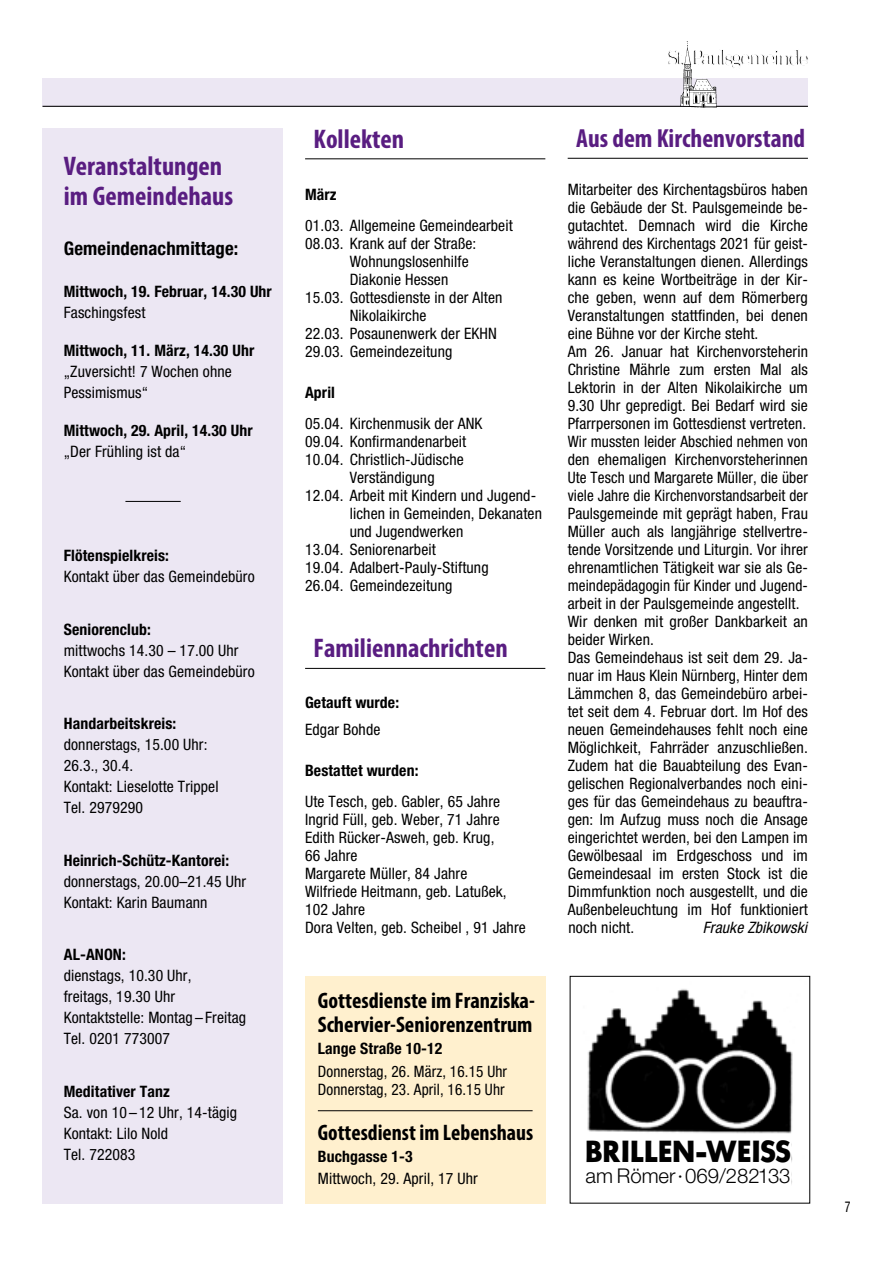
<style>
.page{position:relative;width:893px;height:1263px;background:#fff}
.page>*{position:absolute;margin:0;border:0;box-sizing:border-box;transform-origin:0 0}
.t1{font:30.15px "Fut Bol";letter-spacing:.025em;color:#000;scale:.92 1}
.Grundtext{font:700 condensed 27px/30px "Myriad Pro";color:#591d81}
.Grundtext-2{font:700 condensed 26.25px "Myriad Pro";color:#591d81}
.Grundtext-3{font:700 condensed 22.5px/24px "Myriad Pro";color:#000}
.t2{font:300 20.4px "Helvetica Neue";color:#000}
.Grundtext-4{font:700 condensed 18.75px "Helvetica Neue LT Std";letter-spacing:.01em;color:#000}
.Grundtext_Grundlinie{font:condensed 15.75px/18px "Helvetica Neue LT Std";letter-spacing:.01em;color:#000;text-align:justify}
.Grundtext-5{font:condensed 15.75px/21px "Helvetica Neue LT Std";letter-spacing:.01em;color:#000}
.Grundtext-6{font:700 condensed 15.75px "Helvetica Neue LT Std";letter-spacing:.01em;color:#000}
.Grundtext_Grundlinie-2{font:italic condensed 15.75px "Helvetica Neue LT Std";letter-spacing:.01em;color:#000}
.t3{font:condensed 15px "Helvetica Neue LT Std";color:#000;scale:.8 1}
.s1{font-weight:700}
</style>
<div class="page">
<div style="left:43px;top:78px;width:765px;height:29px;background:#ece7f3"></div>
<hr style="left:43px;top:106px;width:765px;height:1px;background:#000">
<hr style="left:305px;top:158px;width:240px;height:1px;background:#000">
<hr style="left:305px;top:668px;width:240px;height:1px;background:#000">
<hr style="left:568px;top:158px;width:240px;height:1px;background:#000">
<svg style="left:667px;top:48px;width:141px;height:59px"></svg>
<div style="left:43px;top:128px;width:240px;height:1075px;background:#ece7f3"></div>
<img style="left:587px;top:989px;width:206px;height:195px">
<div style="left:585px;top:1138px;width:206px;height:53px;background:#fff"></div>
<hr style="left:125px;top:501px;width:56px;height:1px;background:#000">
<div style="left:305px;top:1110px;width:240px;height:93px;background:#fff0ce"></div>
<div style="left:305px;top:976px;width:240px;height:140px;background:#fff0ce"></div>
<hr style="left:318px;top:1110px;width:215px;height:1px;background:#000">
<p class="Grundtext" style="left:64px;top:151px;width:171px">Veranstaltungen im Gemeindehaus</p>
<p class="Grundtext-4" style="left:64px;top:237px;width:176px">Gemeindenachmittage:</p>
<p class="Grundtext-6" style="left:64px;top:282px;width:210px">Mittwoch, 19. Februar, 14.30 Uhr</p>
<p class="Grundtext-5" style="left:64px;top:302px;width:83px">Faschingsfest</p>
<p class="Grundtext-5" style="left:64px;top:340px;width:192px"><span class="s1">Mittwoch, 11. März, 14.30 Uhr </span>„Zuversicht! 7 Wochen ohne<br>Pessimismus“</p>
<p class="Grundtext-6" style="left:64px;top:421px;width:190px">Mittwoch, 29. April, 14.30 Uhr</p>
<p class="Grundtext-5" style="left:64px;top:441px;width:124px">„Der Frühling ist da“</p>
<p class="Grundtext-6" style="left:64px;top:546px;width:107px">Flötenspielkreis:</p>
<p class="Grundtext-5" style="left:64px;top:566px;width:192px">Kontakt über das Gemeindebüro</p>
<p class="Grundtext-6" style="left:64px;top:620px;width:89px">Seniorenclub:</p>
<p class="Grundtext-5" style="left:64px;top:640px;width:176px">mittwochs 14.30 – 17.00 Uhr</p>
<p class="Grundtext-5" style="left:64px;top:661px;width:192px">Kontakt über das Gemeindebüro</p>
<p class="Grundtext-6" style="left:64px;top:714px;width:114px">Handarbeitskreis:</p>
<p class="Grundtext-5" style="left:64px;top:734px;width:145px">donnerstags, 15.00 Uhr:</p>
<p class="Grundtext-5" style="left:64px;top:755px;width:71px">26.3., 30.4.</p>
<p class="Grundtext-5" style="left:64px;top:776px;width:156px">Kontakt: Lieselotte Trippel</p>
<p class="Grundtext-5" style="left:64px;top:797px;width:81px">Tel. 2979290</p>
<p class="Grundtext-6" style="left:64px;top:851px;width:167px">Heinrich-Schütz-Kantorei:</p>
<p class="Grundtext-5" style="left:64px;top:871px;width:184px">donnerstags, 20.00–21.45 Uhr</p>
<p class="Grundtext-5" style="left:64px;top:892px;width:145px">Kontakt: Karin Baumann</p>
<p class="Grundtext" style="left:314px;top:123px;width:92px">Kollekten</p>
<p class="Grundtext-6" style="left:305px;top:184px;width:33px">März</p>
<p class="Grundtext_Grundlinie" style="left:305px;top:217px;width:209px">01.03. Allgemeine Gemeindearbeit</p>
<p class="Grundtext_Grundlinie" style="left:305px;top:235px;width:173px">08.03. Krank auf der Straße:</p>
<p class="Grundtext_Grundlinie" style="left:350px;top:253px;width:121px">Wohnungslosenhilfe</p>
<p class="Grundtext_Grundlinie" style="left:350px;top:271px;width:100px">Diakonie Hessen</p>
<p class="Grundtext_Grundlinie" style="left:305px;top:289px;width:199px">15.03. Gottesdienste in der Alten</p>
<p class="Grundtext_Grundlinie" style="left:350px;top:307px;width:78px">Nikolaikirche</p>
<p class="Grundtext_Grundlinie" style="left:305px;top:325px;width:193px">22.03. Posaunenwerk der EKHN</p>
<p class="Grundtext_Grundlinie" style="left:305px;top:343px;width:149px">29.03. Gemeindezeitung</p>
<p class="Grundtext-6" style="left:305px;top:382px;width:31px">April</p>
<p class="Grundtext_Grundlinie" style="left:305px;top:415px;width:179px">05.04. Kirchenmusik der ANK</p>
<p class="Grundtext_Grundlinie" style="left:305px;top:433px;width:163px">09.04. Konfirmandenarbeit</p>
<p class="Grundtext_Grundlinie" style="left:305px;top:451px;width:160px">10.04. Christlich-Jüdische</p>
<p class="Grundtext_Grundlinie" style="left:350px;top:469px;width:86px">Verständigung</p>
<p class="Grundtext_Grundlinie" style="left:305px;top:487px;width:233px">12.04. Arbeit mit Kindern und Jugend-</p>
<p class="Grundtext_Grundlinie" style="left:350px;top:505px;width:194px">lichen in Gemeinden, Dekanaten</p>
<p class="Grundtext_Grundlinie" style="left:350px;top:523px;width:115px">und Jugendwerken</p>
<p class="Grundtext_Grundlinie" style="left:305px;top:541px;width:132px">13.04. Seniorenarbeit</p>
<p class="Grundtext_Grundlinie" style="left:305px;top:559px;width:185px">19.04. Adalbert-Pauly-Stiftung</p>
<p class="Grundtext_Grundlinie" style="left:305px;top:577px;width:149px">26.04. Gemeindezeitung</p>
<p class="Grundtext" style="left:314px;top:633px;width:196px">Familiennachrichten</p>
<p class="Grundtext-6" style="left:305px;top:693px;width:96px">Getauft wurde:</p>
<p class="Grundtext_Grundlinie" style="left:305px;top:721px;width:77px">Edgar Bohde</p>
<p class="Grundtext-6" style="left:305px;top:760px;width:115px">Bestattet wurden:</p>
<p class="Grundtext_Grundlinie" style="left:305px;top:793px;width:197px">Ute Tesch, geb. Gabler, 65 Jahre</p>
<p class="Grundtext_Grundlinie" style="left:305px;top:811px;width:196px">Ingrid Füll, geb. Weber, 71 Jahre</p>
<p class="Grundtext_Grundlinie" style="left:305px;top:829px;width:191px">Edith Rücker-Asweh, geb. Krug,</p>
<p class="Grundtext_Grundlinie" style="left:305px;top:847px;width:54px">66 Jahre</p>
<p class="Grundtext_Grundlinie" style="left:305px;top:865px;width:164px">Margarete Müller, 84 Jahre</p>
<p class="Grundtext_Grundlinie" style="left:305px;top:883px;width:203px">Wilfriede Heitmann, geb. Latußek,</p>
<p class="Grundtext_Grundlinie" style="left:305px;top:901px;width:62px">102 Jahre</p>
<p class="Grundtext_Grundlinie" style="left:305px;top:919px;width:222px">Dora Velten, geb. Scheibel , 91 Jahre</p>
<p class="Grundtext-2" style="left:576px;top:122px;width:231px">Aus dem Kirchenvorstand</p>
<p class="Grundtext_Grundlinie" style="left:568px;top:181px;width:242px">Mitarbeiter des Kirchentagsbüros haben die Gebäude der St. Paulsgemeinde be&shy;gutachtet. Demnach wird die Kirche während des Kirchentags 2021 für geist&shy;liche Veranstaltungen dienen. Allerdings kann es keine Wortbeiträge in der Kir&shy;che geben, wenn auf dem Römerberg Veranstaltungen stattfinden, bei denen eine Bühne vor der Kirche steht.</p>
<p class="Grundtext_Grundlinie" style="left:568px;top:343px;width:242px">Am 26. Januar hat Kirchenvorsteherin Christine Mährle zum ersten Mal als Lektorin in der Alten Nikolaikirche um 9.30 Uhr gepredigt. Bei Bedarf wird sie Pfarrpersonen im Gottesdienst vertreten.</p>
<p class="Grundtext_Grundlinie" style="left:568px;top:433px;width:242px">Wir mussten leider Abschied nehmen von den ehemaligen Kirchenvorsteherinnen Ute Tesch und Margarete Müller, die über viele Jahre die Kirchenvorstandsarbeit der Paulsgemeinde mit geprägt haben, Frau Müller auch als langjährige stellvertre&shy;tende Vorsitzende und Liturgin. Vor ihrer ehrenamtlichen Tätigkeit war sie als Ge&shy;meindepädagogin für Kinder und Jugend&shy;arbeit in der Paulsgemeinde angestellt.</p>
<p class="Grundtext_Grundlinie" style="left:568px;top:613px;width:242px">Wir denken mit großer Dankbarkeit an beider Wirken.</p>
<p class="Grundtext_Grundlinie" style="left:568px;top:649px;width:242px">Das Gemeindehaus ist seit dem 29. Ja&shy;nuar im Haus Klein Nürnberg, Hinter dem Lämmchen 8, das Gemeindebüro arbei&shy;tet seit dem 4. Februar dort. Im Hof des neuen Gemeindehauses fehlt noch eine Möglichkeit, Fahrräder anzuschließen.<br>Zudem hat die Bauabteilung des Evan&shy;gelischen Regionalverbandes noch eini&shy;ges für das Gemeindehaus zu beauftra&shy;gen: Im Aufzug muss noch die Ansage eingerichtet werden, bei den Lampen im Gewölbesaal im Erdgeschoss und im Gemeindesaal im ersten Stock ist die Dimmfunktion noch ausgestellt, und die Außenbeleuchtung im Hof funktioniert noch nicht.</p>
<p class="Grundtext_Grundlinie-2" style="left:703px;top:919px;width:106px">Frauke Zbikowski</p>
<p class="Grundtext-6" style="left:64px;top:945px;width:64px">AL-ANON:</p>
<p class="Grundtext-5" style="left:64px;top:965px;width:129px">dienstags, 10.30 Uhr,</p>
<p class="Grundtext-5" style="left:64px;top:986px;width:113px">freitags, 19.30 Uhr</p>
<p class="Grundtext-5" style="left:64px;top:1007px;width:184px">Kontaktstelle: Montag – Freitag</p>
<p class="Grundtext-5" style="left:64px;top:1028px;width:108px">Tel. 0201 773007</p>
<p class="Grundtext-3" style="left:318px;top:988px;width:219px">Gottesdienste im Franziska-<br>Schervier-Seniorenzentrum</p>
<p class="Grundtext-6" style="left:318px;top:1039px;width:126px">Lange Straße 10-12</p>
<p class="Grundtext-5" style="left:318px;top:1060px;width:191px">Donnerstag, 26. März, 16.15 Uhr</p>
<p class="Grundtext-5" style="left:318px;top:1078px;width:188px">Donnerstag, 23. April, 16.15 Uhr</p>
<p class="Grundtext-6" style="left:64px;top:1082px;width:108px">Meditativer Tanz</p>
<p class="Grundtext-5" style="left:64px;top:1102px;width:175px">Sa. von 10 – 12 Uhr, 14-tägig</p>
<p class="Grundtext-5" style="left:64px;top:1123px;width:106px">Kontakt: Lilo Nold</p>
<p class="Grundtext-5" style="left:64px;top:1144px;width:73px">Tel. 722083</p>
<p class="t1" style="left:585px;top:1133px;width:224px">BRILLEN-WEISS</p>
<p class="t2" style="left:585px;top:1163px;width:207px">am Römer · 069/282133</p>
<p class="Grundtext-3" style="left:318px;top:1120px;width:217px">Gottesdienst im Lebenshaus</p>
<p class="Grundtext-6" style="left:318px;top:1147px;width:96px">Buchgasse 1-3</p>
<p class="Grundtext-5" style="left:318px;top:1168px;width:162px">Mittwoch, 29. April, 17 Uhr</p>
<p class="t3" style="left:845px;top:1198px;width:9px">7</p>
</div>
